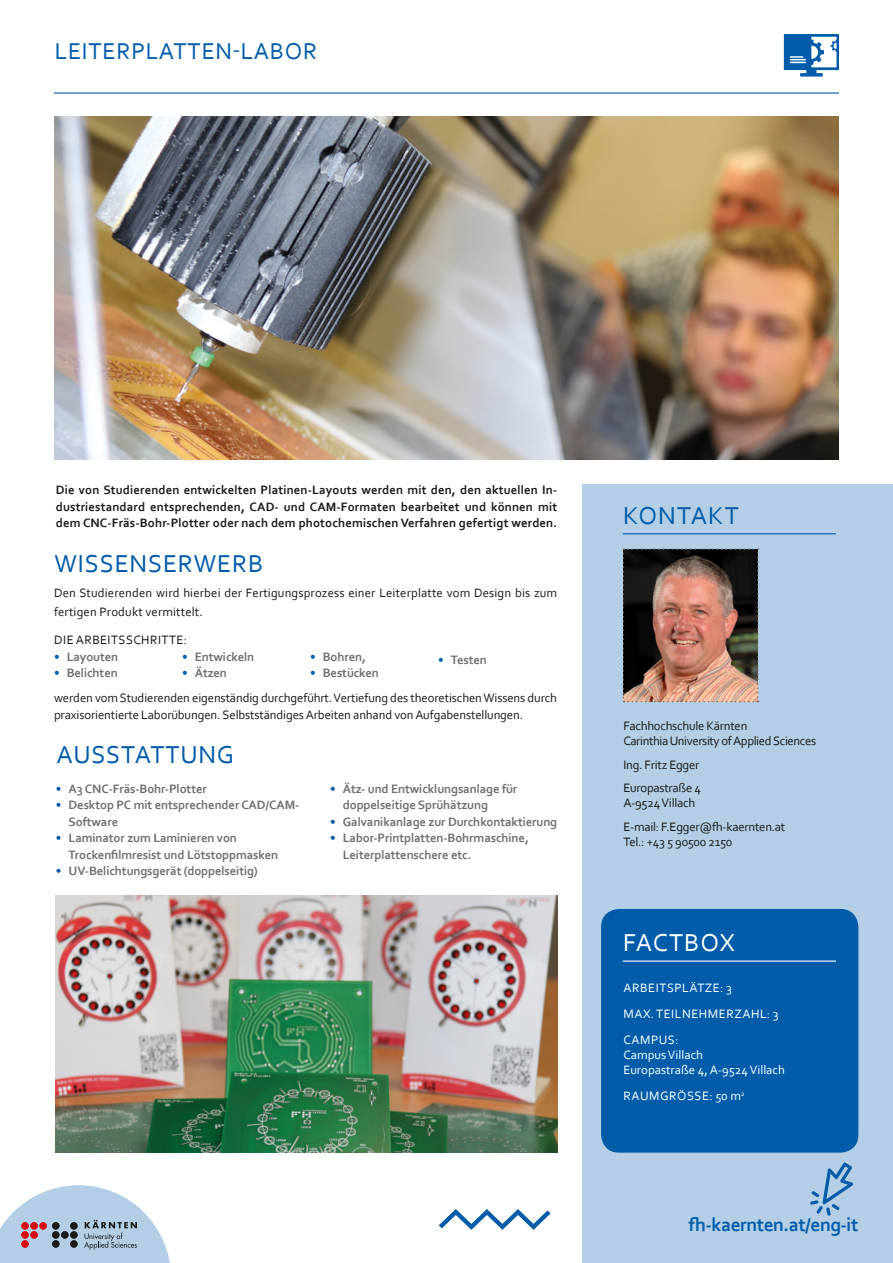
<style>
.page{position:relative;width:893px;height:1263px;background:#fff}
.page>*{position:absolute;margin:0;border:0;box-sizing:border-box;transform-origin:0 0}
.t1{font:25.65px "Corbel";letter-spacing:.03em;color:#005ca9}
.t2{font:25.65px "Corbel";letter-spacing:.035em;color:#fff}
.t3{font:24px "Corbel";letter-spacing:.03em;color:#005ca9}
.t4{font:700 19.5px "Corbel";letter-spacing:-.025em;color:#005ca9}
.t5{font:700 12.75px/16.5px "Corbel";letter-spacing:-.01em;color:#6f6f6e}
.t6{font:12.75px/16.5px "Corbel";letter-spacing:-.01em;color:#1a1a18}
.t7{font:700 12.75px/16.5px "Corbel";letter-spacing:.01em;color:#1a1a18;text-align:justify}
.t8{font:12.75px/19.5px "Corbel";letter-spacing:.01em;color:#1a1a18}
.t9{font:12.75px/15px "Corbel";letter-spacing:-.03em;color:#1a1a18}
.t10{font:12.75px "Corbel";letter-spacing:.04em;color:#fff}
.t11{font:12.75px/15.3px "Corbel";color:#fff}
.t12{font:12.75px "Corbel";letter-spacing:.03em;color:#1a1a18}
.s1{color:#005ca9}
</style>
<div class="page">
<div style="left:582px;top:484px;width:311px;height:779px;background:#b3cee5"></div>
<svg style="left:0;top:1185px;width:170px;height:78px"></svg>
<div style="left:21px;top:1222px;width:8px;height:7px;background:#d60a11;border-radius:50%"></div>
<div style="left:30px;top:1222px;width:8px;height:7px;background:#d60a11;border-radius:50%"></div>
<div style="left:39px;top:1222px;width:8px;height:7px;background:#d60a11;border-radius:50%"></div>
<div style="left:21px;top:1231px;width:8px;height:7px;background:#d60a11;border-radius:50%"></div>
<div style="left:30px;top:1231px;width:8px;height:7px;background:#d60a11;border-radius:50%"></div>
<div style="left:21px;top:1240px;width:8px;height:7px;background:#d60a11;border-radius:50%"></div>
<div style="left:52px;top:1222px;width:7px;height:7px;background:#1a1a18;border-radius:50%"></div>
<div style="left:70px;top:1222px;width:8px;height:7px;background:#1a1a18;border-radius:50%"></div>
<div style="left:52px;top:1231px;width:7px;height:7px;background:#1a1a18;border-radius:50%"></div>
<div style="left:61px;top:1231px;width:8px;height:7px;background:#1a1a18;border-radius:50%"></div>
<div style="left:70px;top:1231px;width:8px;height:7px;background:#1a1a18;border-radius:50%"></div>
<div style="left:52px;top:1240px;width:7px;height:7px;background:#1a1a18;border-radius:50%"></div>
<div style="left:70px;top:1240px;width:8px;height:7px;background:#1a1a18;border-radius:50%"></div>
<hr style="left:54px;top:92px;width:785px;height:2px;background:#005ca9">
<svg style="left:784px;top:34px;width:55px;height:43px"></svg>
<hr style="left:623px;top:533px;width:213px;height:1px;background:#005ca9">
<div style="left:601px;top:909px;width:257px;height:243px;background:#005ca9;border-radius:18px"></div>
<hr style="left:623px;top:960px;width:213px;height:2px;background:#fff">
<svg style="left:810px;top:1162px;width:43px;height:54px"></svg>
<svg style="left:439px;top:1209px;width:112px;height:21px"></svg>
<img style="left:54px;top:116px;width:785px;height:343px">
<img style="left:56px;top:895px;width:501px;height:257px">
<img style="left:623px;top:548px;width:136px;height:154px">
<p class="t3" style="left:55px;top:36px;width:264px">LEITERPLATTEN-LABOR</p>
<p class="t7" style="left:56px;top:481px;width:503px">Die von Studierenden entwickelten Platinen-Layouts werden mit den, den aktuellen In&shy;dustriestandard entsprechenden, CAD- und CAM-Formaten bearbeitet und können mit dem CNC-Fräs-Bohr-Plotter oder nach dem photochemischen Verfahren gefertigt werden.</p>
<p class="t1" style="left:55px;top:547px;width:210px">WISSENSERWERB</p>
<p class="t8" style="left:54px;top:582px;width:505px">Den Studierenden wird hierbei der Fertigungsprozess einer Leiterplatte vom Design bis zum fertigen Produkt vermittelt.</p>
<p class="t12" style="left:54px;top:632px;width:134px">DIE ARBEITSSCHRITTE:</p>
<p class="t5" style="left:54px;top:648px;width:66px"><span class="s1">•</span> Layouten</p>
<p class="t5" style="left:54px;top:664px;width:65px"><span class="s1">•</span> Belichten</p>
<p class="t5" style="left:182px;top:648px;width:74px"><span class="s1">•</span> Entwickeln</p>
<p class="t5" style="left:182px;top:664px;width:47px"><span class="s1">•</span> Ätzen</p>
<p class="t5" style="left:310px;top:648px;width:58px"><span class="s1">•</span> Bohren,</p>
<p class="t5" style="left:310px;top:664px;width:70px"><span class="s1">•</span> Bestücken</p>
<p class="t5" style="left:438px;top:651px;width:50px"><span class="s1">•</span> Testen</p>
<p class="t6" style="left:54px;top:689px;width:505px">werden vom Studierenden eigenständig durchgeführt. Vertiefung des theoretischen Wissens durch praxisorientierte Laborübungen. Selbstständiges Arbeiten anhand von Aufgabenstellungen.</p>
<p class="t1" style="left:56px;top:739px;width:179px">AUSSTATTUNG</p>
<p class="t5" style="left:56px;top:780px;width:153px"><span class="s1">•</span> A3 CNC-Fräs-Bohr-Plotter</p>
<p class="t5" style="left:69px;top:796px;width:232px;text-indent:-13px"><span class="s1">•</span> Desktop PC mit entsprechenderCAD/CAM-<br>Software</p>
<p class="t5" style="left:69px;top:829px;width:211px;text-indent:-13px"><span class="s1">•</span> Laminator zum Laminieren von<br>Trockenfilmresist und Lötstoppmasken</p>
<p class="t5" style="left:56px;top:862px;width:203px"><span class="s1">•</span> UV-Belichtungsgerät (doppelseitig)</p>
<p class="t5" style="left:343px;top:780px;width:176px;text-indent:-13px"><span class="s1">•</span> Ätz- und Entwicklungsanlage für doppelseitige Sprühätzung</p>
<p class="t5" style="left:330px;top:813px;width:229px"><span class="s1">•</span> Galvanikanlage zur Durchkontaktierung</p>
<p class="t5" style="left:343px;top:829px;width:188px;text-indent:-13px"><span class="s1">•</span> Labor-Printplatten-Bohrmaschine,<br>Leiterplattenschere etc.</p>
<p class="t1" style="left:623px;top:500px;width:117px">KONTAKT</p>
<p class="t9" style="left:623px;top:718px;width:194px">Fachhochschule Kärnten<br>Carinthia University of Applied Sciences</p>
<p class="t6" style="left:623px;top:756px;width:78px">Ing. Fritz Egger</p>
<p class="t6" style="left:623px;top:779px;width:79px">Europastraße 4</p>
<p class="t6" style="left:623px;top:794px;width:73px">A-9524 Villach</p>
<p class="t6" style="left:623px;top:818px;width:164px">E-mail: F.Egger@fh-kaernten.at</p>
<p class="t6" style="left:623px;top:833px;width:111px">Tel.: +43 5 90500 2150</p>
<p class="t2" style="left:623px;top:927px;width:113px">FACTBOX</p>
<p class="t10" style="left:624px;top:980px;width:110px">ARBEITSPLÄTZE: 3</p>
<p class="t10" style="left:624px;top:1006px;width:157px">MAX. TEILNEHMERZAHL: 3</p>
<p class="t11" style="left:623px;top:1031px;width:163px">CAMPUS:<br>Campus Villach<br>Europastraße 4, A-9524 Villach</p>
<p class="t10" style="left:624px;top:1088px;width:123px">RAUMGRÖSSE: 50 m<sup>2</sup></p>
<p class="t4" style="left:689px;top:1212px;width:171px">fh-kaernten.at/eng-it</p>
</div>
